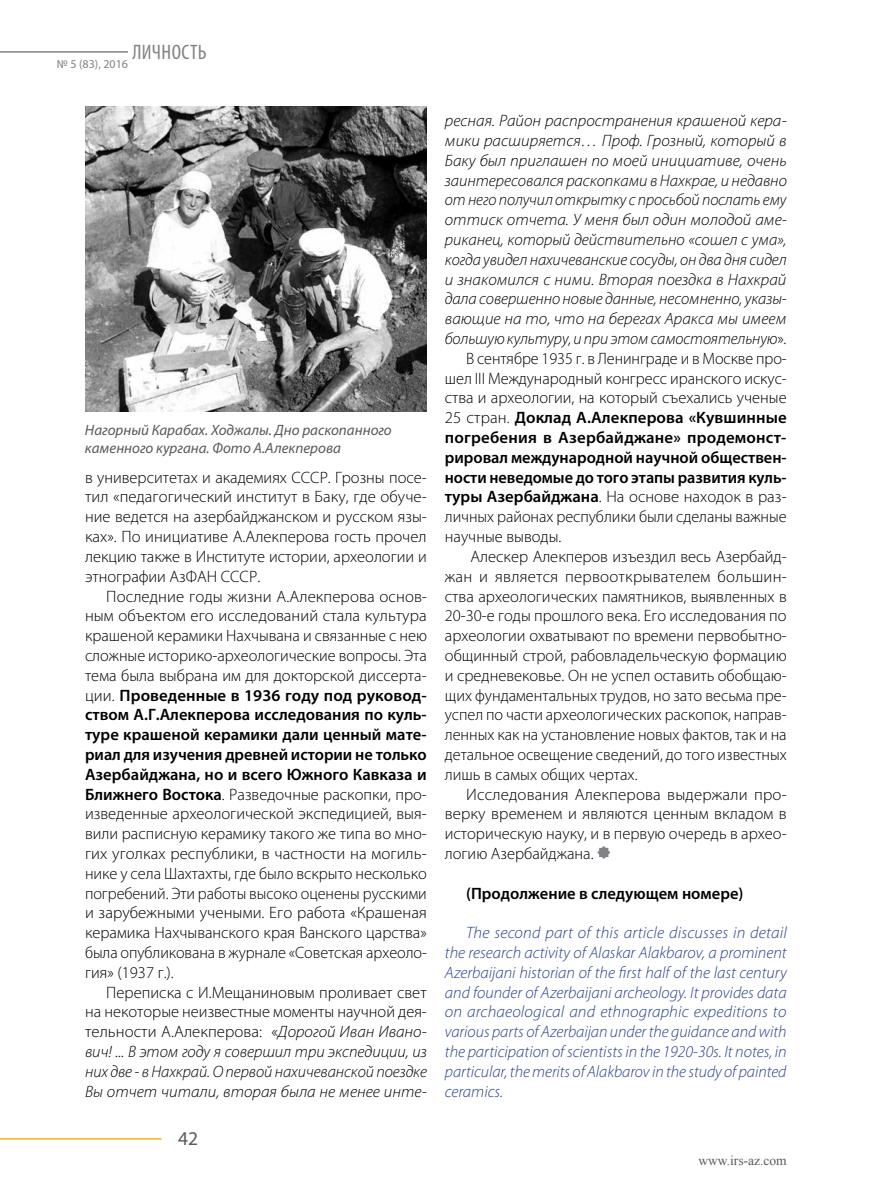
<style>
.page{position:relative;width:893px;height:1191px;background:#fff}
.page>*{position:absolute;margin:0;border:0;box-sizing:border-box;transform-origin:0 0}
.t1{font:condensed 21px "Myriad Pro";letter-spacing:.02em;color:#808285}
.t2{font:19.5px "Myriad Pro";color:#58595b}
.t3{font:300 16.5px/19.8px "Myriad Pro";color:#000;text-align:justify}
.t4{font:italic 300 16.5px/19.8px "Myriad Pro";color:#000;text-align:justify}
.t5{font:italic 300 16.5px/19.8px "Myriad Pro";letter-spacing:-.005em;color:#25408f;text-align:justify}
.t6{font:600 16.5px "Myriad Pro";color:#000}
.t7{font:italic 15px/18px "Myriad Pro";color:#58595b}
.t8{font:13.5px "Times New Roman";color:#58595b}
.t9{font:12px "Myriad Pro";color:#808285}
.s1{font-weight:600}
.s2{font-style:normal}
.s3{font-weight:300}
</style>
<div class="page">
<hr style="left:0;top:51px;width:128px;height:2px;background:#808285">
<hr style="left:0;top:1138px;width:162px;height:1px;background:#fcaf17">
<svg style="left:597px;top:846px;width:13px;height:13px"></svg>
<img style="left:85px;top:106px;width:342px;height:305px">
<p class="t1" style="left:132px;top:39px;width:76px">ЛИЧНОСТЬ</p>
<p class="t9" style="left:57px;top:56px;width:73px">№ 5 (83), 2016</p>
<p class="t7" style="left:85px;top:421px;width:308px">Нагорный Карабах. Ходжалы. Дно раскопанного каменного кургана. Фото А.Алекперова</p>
<p class="t3" style="left:85px;top:467px;width:343px">в университетах и академиях СССР. Грозны посе&shy;тил «педагогический институт в Баку, где обуче&shy;ние ведется на азербайджанском и русском язы&shy;ках». По инициативе А.Алекперова гость прочел лекцию также в Институте истории, археологии и этнографии АзФАН СССР.</p>
<p class="t3" style="left:85px;top:586px;width:343px;text-indent:21px">Последние годы жизни А.Алекперова основ&shy;ным объектом его исследований стала культура крашеной керамики Нахчывана и связанные с нею сложные историко-археологические вопросы. Эта тема была выбрана им для докторской диссерта&shy;ции. <span class="s1">Проведенные в 1936 году под руковод&shy;ством А.Г.Алекперова исследования по куль&shy;туре крашеной керамики дали ценный мате&shy;риал для изучения древней истории не только Азербайджана, но и всего Южного Кавказа и Ближнего Востока</span>. Разведочные раскопки, про&shy;изведенные археологической экспедицией, выя&shy;вили расписную керамику такого же типа во мно&shy;гих уголках республики, в частности на могиль&shy;нике у села Шахтахты, где было вскрыто несколько погребений. Эти работы высоко оценены русскими и зарубежными учеными. Его работа «Крашеная керамика Нахчыванского края Ванского царства» была опубликована в журнале «Советская археоло&shy;гия» (1937 г.).</p>
<p class="t4" style="left:85px;top:982px;width:343px;text-indent:21px"><span class="s2">Переписка с И.Мещаниновым проливает свет на некоторые неизвестные моменты научной дея&shy;тельности А.Алекперова: «</span>Дорогой Иван Ивано&shy;вич! ... В этом году я совершил три экспедиции, из них две - в Нахкрай. О первой нахичеванской поездке Вы отчет читали, вторая была не менее инте-</p>
<p class="t2" style="left:178px;top:1126px;width:22px">42</p>
<p class="t4" style="left:445px;top:111px;width:343px">ресная. Район распространения крашеной кера-</p>
<p class="t4" style="left:445px;top:131px;width:343px">мики расширяется… Проф. Грозный, который в</p>
<p class="t4" style="left:445px;top:151px;width:343px">Баку был приглашен по моей инициативе, очень</p>
<p class="t4" style="left:445px;top:171px;width:344px">заинтересовался раскопками в Нахкрае, и недавно</p>
<p class="t4" style="left:445px;top:190px;width:343px">от него получил открытку с просьбой послать ему</p>
<p class="t4" style="left:445px;top:210px;width:343px">оттиск отчета. У меня был один молодой аме-</p>
<p class="t4" style="left:445px;top:230px;width:343px">риканец, который действительно «сошел с ума»,</p>
<p class="t4" style="left:445px;top:250px;width:343px">когда увидел нахичеванские сосуды, он два дня сидел</p>
<p class="t4" style="left:445px;top:270px;width:343px">и знакомился с ними. Вторая поездка в Нахкрай</p>
<p class="t4" style="left:445px;top:289px;width:342px">дала совершенно новые данные, несомненно, указы-</p>
<p class="t4" style="left:445px;top:309px;width:343px">вающие на то, что на берегах Аракса мы имеем</p>
<p class="t4" style="left:445px;top:329px;width:343px">большую культуру, и при этом самостоятельную<span class="s2">».</span></p>
<p class="t3" style="left:466px;top:349px;width:322px">В сентябре 1935 г. в Ленинграде и в Москве про-</p>
<p class="t3" style="left:445px;top:368px;width:343px">шел III Международный конгресс иранского искус-</p>
<p class="t3" style="left:445px;top:388px;width:343px">ства и археологии, на который съехались ученые</p>
<p class="t6" style="left:445px;top:407px;width:343px"><span class="s3">25 стран.</span> Доклад А.Алекперова «Кувшинные</p>
<p class="t6" style="left:445px;top:427px;width:342px">погребения в Азербайджане» продемонст-</p>
<p class="t6" style="left:445px;top:447px;width:343px">рировал международной научной обществен-</p>
<p class="t6" style="left:445px;top:466px;width:343px">ности неведомые до того этапы развития куль-</p>
<p class="t3" style="left:445px;top:487px;width:343px"><span class="s1">туры Азербайджана</span>. На основе находок в раз-</p>
<p class="t3" style="left:445px;top:507px;width:343px">личных районах республики были сделаны важные</p>
<p class="t3" style="left:445px;top:527px;width:118px">научные выводы.</p>
<p class="t3" style="left:471px;top:547px;width:318px">Алескер Алекперов изъездил весь Азербайд-</p>
<p class="t3" style="left:445px;top:566px;width:343px">жан и является первооткрывателем большин-</p>
<p class="t3" style="left:445px;top:586px;width:343px">ства археологических памятников, выявленных в</p>
<p class="t3" style="left:445px;top:606px;width:343px">20-30-е годы прошлого века. Его исследования по</p>
<p class="t3" style="left:445px;top:626px;width:343px">археологии охватывают по времени первобытно-</p>
<p class="t3" style="left:445px;top:646px;width:343px">общинный строй, рабовладельческую формацию</p>
<p class="t3" style="left:445px;top:665px;width:343px">и средневековье. Он не успел оставить обобщаю-</p>
<p class="t3" style="left:445px;top:685px;width:342px">щих фундаментальных трудов, но зато весьма пре-</p>
<p class="t3" style="left:445px;top:705px;width:343px">успел по части археологических раскопок, направ-</p>
<p class="t3" style="left:445px;top:725px;width:343px">ленных как на установление новых фактов, так и на</p>
<p class="t3" style="left:445px;top:745px;width:343px">детальное освещение сведений, до того известных</p>
<p class="t3" style="left:445px;top:764px;width:194px">лишь в самых общих чертах.</p>
<p class="t3" style="left:466px;top:784px;width:322px">Исследования Алекперова выдержали про-</p>
<p class="t3" style="left:445px;top:804px;width:343px">верку временем и являются ценным вкладом в</p>
<p class="t3" style="left:445px;top:824px;width:343px">историческую науку, и в первую очередь в архео-</p>
<p class="t3" style="left:445px;top:844px;width:150px">логию Азербайджана.</p>
<p class="t6" style="left:466px;top:882px;width:279px">(Продолжение в следующем номере)</p>
<p class="t5" style="left:445px;top:923px;width:344px;text-indent:21px">The second part of this article discusses in detail the research activity of Alaskar Alakbarov, a prominent Azerbaijani historian of the first half of the last century and founder of Azerbaijani archeology. It provides data on archaeological and ethnographic expeditions to various parts of Azerbaijan under the guidance and with the participation of scientists in the 1920-30s. It notes, in particular, the merits of Alakbarov in the study of painted ceramics.</p>
<p class="t8" style="left:698px;top:1151px;width:90px">www.irs-az.com</p>
</div>
